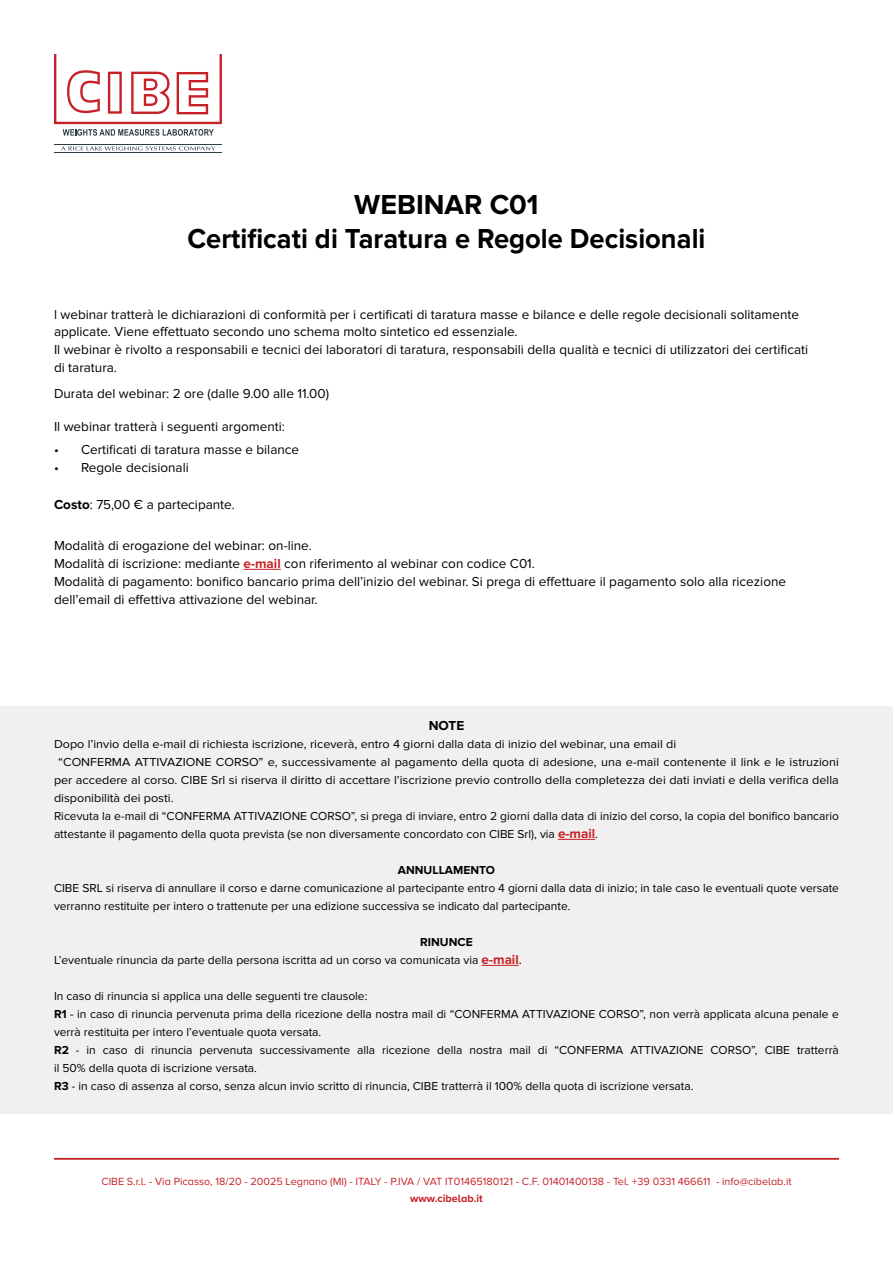
<style>
.page{position:relative;width:893px;height:1263px;background:#fff}
.page>*{position:absolute;margin:0;border:0;box-sizing:border-box;transform-origin:0 0}
.t1{font:700 28.5px/34.2px "Proxima Nova";color:#000;text-align:center}
.t2{font:13.5px/18px "Proxima Nova";color:#000}
.t3{font:700 13.5px "Proxima Nova";color:#000}
.t4{font:12px/18px "Proxima Nova";color:#000}
.t5{font:12px "Proxima Nova";color:#000;scale:1.05 1}
.t6{font:700 12px "Proxima Nova";color:#000}
.t7{font:10.8px "Proxima Nova A";color:#c72127}
.t8{font:700 10.8px "Proxima Nova A";color:#c72127}
.s1{font-weight:700}
.s2{font-weight:700;color:#c92127}
.s3{font-weight:700;font-size:13.5px;color:#c92127}
.s4{font-size:13.5px}
</style>
<div class="page">
<hr style="left:54px;top:1158px;width:785px;height:2px;background:#c72127">
<svg style="left:61px;top:146px;width:154px;height:4px"></svg>
<hr style="left:54px;top:144px;width:168px;height:1px;background:#2a3c46">
<hr style="left:54px;top:152px;width:168px;height:1px;background:#2a3c46">
<svg style="left:54px;top:54px;width:168px;height:82px"></svg>
<div style="left:0;top:706px;width:893px;height:408px;background:#f1efef"></div>
<hr style="left:244px;top:569px;width:37px;height:1px;background:#c92127">
<hr style="left:558px;top:839px;width:37px;height:1px;background:#c92127">
<hr style="left:482px;top:965px;width:37px;height:1px;background:#c92127">
<h1 class="t1" style="left:187px;top:188px;width:519px">WEBINAR C01<br>Certificati di Taratura e Regole Decisionali</h1>
<p class="t2" style="left:54px;top:305px;width:756px">l webinar tratterà le dichiarazioni di conformità per i certificati di taratura masse e bilance e delle regole decisionali solitamente applicate. Viene effettuato secondo uno schema molto sintetico ed essenziale.<br>Il webinar è rivolto a responsabili e tecnici dei laboratori di taratura, responsabili della qualità e tecnici di utilizzatori dei certificati di taratura.</p>
<p class="t2" style="left:54px;top:385px;width:277px">Durata del webinar: 2 ore (dalle 9.00 alle 11.00)</p>
<p class="t2" style="left:54px;top:418px;width:232px">Il webinar tratterà i seguenti argomenti:</p>
<p class="t2" style="left:54px;top:440px;width:247px">• Certificati di taratura masse e bilance</p>
<p class="t2" style="left:54px;top:458px;width:136px">• Regole decisionali</p>
<p class="t2" style="left:54px;top:496px;width:182px"><span class="s1">Costo</span>: 75,00 € a partecipante.</p>
<p class="t2" style="left:54px;top:536px;width:734px">Modalità di erogazione del webinar: on-line.<br>Modalità di iscrizione: mediante <span class="s2">e-mail</span> con riferimento al webinar con codice C01.<br>Modalità di pagamento: bonifico bancario prima dell’inizio del webinar. Si prega di effettuare il pagamento solo alla ricezione dell’email di effettiva attivazione del webinar.</p>
<p class="t3" style="left:429px;top:717px;width:37px">NOTE</p>
<p class="t5" style="left:54px;top:737px;width:594px">Dopo l’invio della e-mail di richiesta iscrizione, riceverà, entro 4 giorni dalla data di inizio del webinar, una email di</p>
<p class="t5" style="left:58px;top:755px;width:745px">“CONFERMA ATTIVAZIONE CORSO” e, successivamente al pagamento della quota di adesione, una e-mail contenente il link e le istruzioni</p>
<p class="t5" style="left:54px;top:773px;width:749px">per accedere al corso. CIBE Srl si riserva il diritto di accettare l’iscrizione previo controllo della completezza dei dati inviati e della verifica della</p>
<p class="t5" style="left:54px;top:791px;width:115px">disponibilità dei posti.</p>
<p class="t4" style="left:54px;top:807px;width:787px">Ricevuta la e-mail di “CONFERMA ATTIVAZIONE CORSO”, si prega di inviare, entro 2 giorni dalla data di inizio del corso, la copia del bonifico bancario</p>
<p class="t4" style="left:54px;top:825px;width:545px">attestante il pagamento della quota prevista (se non diversamente concordato con CIBE Srl), via <span class="s3">e-mail</span>.</p>
<p class="t6" style="left:398px;top:863px;width:99px">ANNULLAMENTO</p>
<p class="t4" style="left:54px;top:879px;width:786px">CIBE SRL si riserva di annullare il corso e darne comunicazione al partecipante entro 4 giorni dalla data di inizio; in tale caso le eventuali quote versate verranno restituite per intero o trattenute per una edizione successiva se indicato dal partecipante.</p>
<p class="t4" style="left:54px;top:933px;width:469px;text-indent:366px"><span class="s1">RINUNCE<br></span>L’eventuale rinuncia da parte della persona iscritta ad un corso va comunicata via <span class="s3">e-mail</span><span class="s4">.</span></p>
<p class="t4" style="left:54px;top:987px;width:786px">In caso di rinuncia si applica una delle seguenti tre clausole:<br><span class="s1">R1</span> - in caso di rinuncia pervenuta prima della ricezione della nostra mail di “CONFERMA ATTIVAZIONE CORSO”, non verrà applicata alcuna penale e verrà restituita per intero l’eventuale quota versata.<br><span class="s1">R2</span> - in caso di rinuncia pervenuta successivamente alla ricezione della nostra mail di “CONFERMA ATTIVAZIONE CORSO”, CIBE tratterrà il 50% della quota di iscrizione versata.<br><span class="s1">R3</span> - in caso di assenza al corso, senza alcun invio scritto di rinuncia, CIBE tratterrà il 100% della quota di iscrizione versata.</p>
<p class="t7" style="left:101px;top:1175px;width:692px">CIBE S.r.l. - Via Picasso, 18/20 - 20025 Legnano (MI) - ITALY - P.IVA / VAT IT01465180121 - C.F. 01401400138 - Tel. +39 0331 466611 - info@cibelab.it</p>
<p class="t8" style="left:410px;top:1190px;width:74px">www.cibelab.it</p>
</div>
